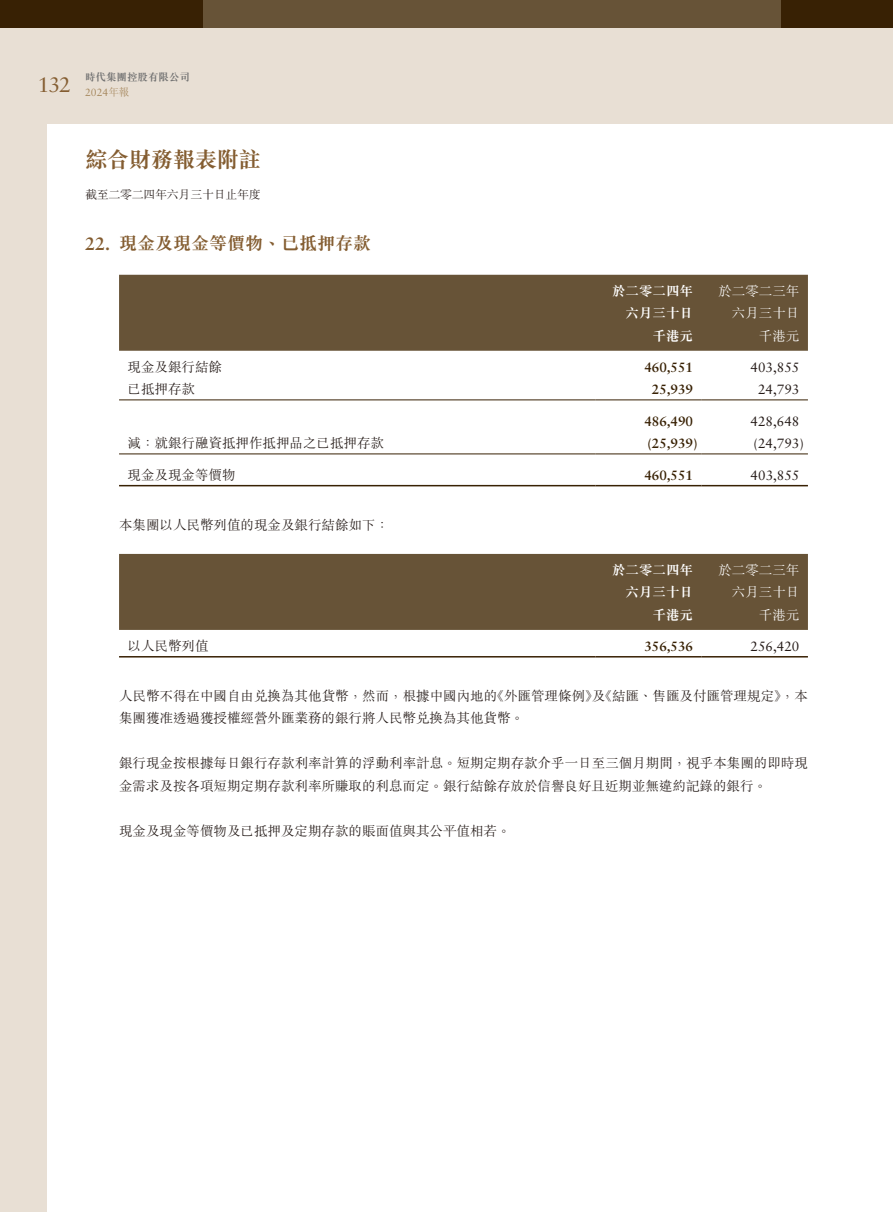
<style>
.page{position:relative;width:893px;height:1212px;background:#e8dfd4}
.page>*{position:absolute;margin:0;border:0;box-sizing:border-box;transform-origin:0 0}
.t1{font:700 22.5px "M Sung HK";letter-spacing:-.025em;color:#845d31}
.t2{font:700 18px "M Sung HK";color:#845d31}
.t3{font:300 13.5px/22.5px "M Sung HK";color:#231916}
.t4{font:700 13.5px "Sabon LT Std";color:#382104}
.t5{font:13.5px "Sabon LT Std";color:#231916}
.t6{font:700 13.5px/22.5px "M Sung HK";color:#fff;text-align:right}
.t7{font:300 13.5px/22.5px "M Sung HK";color:#fff;text-align:right}
.t8{font:300 12px "M Sung HK";letter-spacing:-.025em;color:#231916}
.t9{font:700 10.5px "M Sung HK";color:#727272}
.t10{font:10.5px "Sabon LT Std";color:#a6885e}
.s1{font-family:"M Sung HK";font-weight:300}
.s2{font-family:"Sabon LT Std"}
</style>
<div class="page">
<div style="left:0;top:0;width:893px;height:28px;background:#675337"></div>
<div style="left:781px;top:0;width:112px;height:28px;background:#382104"></div>
<div style="left:0;top:0;width:203px;height:28px;background:#382104"></div>
<div style="left:47px;top:124px;width:846px;height:1088px;background:#fff"></div>
<div style="left:119px;top:275px;width:689px;height:76px;background:#675337"></div>
<hr style="left:119px;top:399px;width:476px;height:1px;background:#382104">
<hr style="left:595px;top:399px;width:107px;height:1px;background:#382104">
<hr style="left:702px;top:399px;width:106px;height:1px;background:#382104">
<hr style="left:119px;top:453px;width:476px;height:1px;background:#382104">
<hr style="left:595px;top:453px;width:107px;height:1px;background:#382104">
<hr style="left:702px;top:453px;width:106px;height:1px;background:#382104">
<hr style="left:119px;top:485px;width:476px;height:1px;background:#382104">
<hr style="left:595px;top:485px;width:107px;height:1px;background:#382104">
<hr style="left:702px;top:485px;width:106px;height:1px;background:#382104">
<div style="left:119px;top:554px;width:689px;height:76px;background:#675337"></div>
<hr style="left:119px;top:656px;width:476px;height:1px;background:#382104">
<hr style="left:595px;top:656px;width:107px;height:1px;background:#382104">
<hr style="left:702px;top:656px;width:106px;height:1px;background:#382104">
<p class="t9" style="left:85px;top:69px;width:106px">時代集團控股有限公司</p>
<p class="t10" style="left:38px;top:86px;width:93px"><sup>132</sup> 2024<span class="s1">年報</span></p>
<h1 class="t1" style="left:85px;top:144px;width:178px">綜合財務報表附註</h1>
<p class="t8" style="left:85px;top:186px;width:177px">截至二零二四年六月三十日止年度</p>
<h2 class="t2" style="left:85px;top:231px;width:288px"><span class="s2">22.</span> 現金及現金等價物、已抵押存款</h2>
<p class="t6" style="left:612px;top:279px;width:82px">於二零二四年六月三十日</p>
<p class="t7" style="left:718px;top:279px;width:82px">於二零二三年六月三十日</p>
<p class="t6" style="left:653px;top:324px;width:42px">千港元</p>
<p class="t7" style="left:759px;top:324px;width:42px">千港元</p>
<p class="t3" style="left:128px;top:355px;width:96px">現金及銀行結餘</p>
<p class="t4" style="left:644px;top:358px;width:50px">460,551</p>
<p class="t5" style="left:751px;top:359px;width:50px">403,855</p>
<p class="t3" style="left:128px;top:377px;width:69px">已抵押存款</p>
<p class="t4" style="left:652px;top:381px;width:43px">25,939</p>
<p class="t5" style="left:758px;top:381px;width:43px">24,793</p>
<p class="t4" style="left:644px;top:412px;width:50px">486,490</p>
<p class="t5" style="left:751px;top:413px;width:50px">428,648</p>
<p class="t3" style="left:128px;top:431px;width:258px">減：就銀行融資抵押作抵押品之已抵押存款</p>
<p class="t4" style="left:647px;top:435px;width:52px">(25,939)</p>
<p class="t5" style="left:754px;top:435px;width:52px">(24,793)</p>
<p class="t3" style="left:128px;top:463px;width:109px">現金及現金等價物</p>
<p class="t4" style="left:644px;top:466px;width:50px">460,551</p>
<p class="t5" style="left:751px;top:467px;width:50px">403,855</p>
<p class="t3" style="left:119px;top:513px;width:271px">本集團以人民幣列值的現金及銀行結餘如下：</p>
<p class="t6" style="left:612px;top:558px;width:82px">於二零二四年六月三十日</p>
<p class="t7" style="left:718px;top:558px;width:82px">於二零二三年六月三十日</p>
<p class="t6" style="left:653px;top:603px;width:42px">千港元</p>
<p class="t7" style="left:759px;top:603px;width:42px">千港元</p>
<p class="t3" style="left:128px;top:634px;width:82px">以人民幣列值</p>
<p class="t4" style="left:644px;top:638px;width:50px">356,536</p>
<p class="t5" style="left:751px;top:638px;width:50px">256,420</p>
<p class="t3" style="left:119px;top:684px;width:690px">人民幣不得在中國自由兌換為其他貨幣，然而，根據中國內地的《外匯管理條例》及《結匯、售匯及付匯管理規定》，本集團獲准透過獲授權經營外匯業務的銀行將人民幣兌換為其他貨幣。</p>
<p class="t3" style="left:119px;top:751px;width:690px">銀行現金按根據每日銀行存款利率計算的浮動利率計息。短期定期存款介乎一日至三個月期間，視乎本集團的即時現金需求及按各項短期定期存款利率所賺取的利息而定。銀行結餘存放於信譽良好且近期並無違約記錄的銀行。</p>
<p class="t3" style="left:119px;top:819px;width:393px">現金及現金等價物及已抵押及定期存款的賬面值與其公平值相若。</p>
</div>
